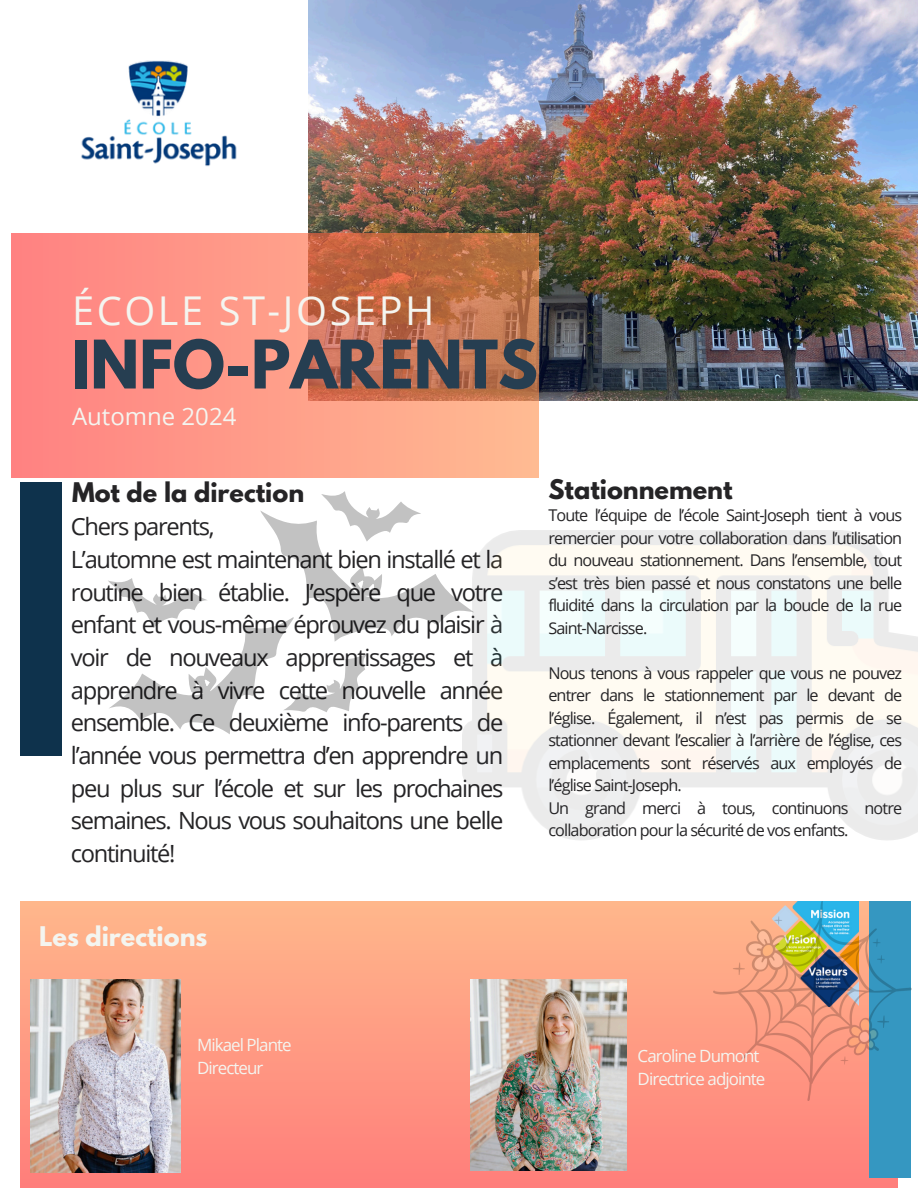
<style>
.page{position:relative;width:918px;height:1188px;background:#fff}
.page>*{position:absolute;margin:0;border:0;box-sizing:border-box;transform-origin:0 0}
.t1{font:700 59.25px "League Spartan";color:#263e51}
.t2{font:39.75px "Open Sans";letter-spacing:.065em;color:#f4f5f0}
.t3{font:700 24px "League Spartan";color:#252426}
.t4{font:700 24px "League Spartan";color:#f4f5f0}
.t5{font:24px "Open Sans";color:#f4f5f0}
.t6{font:23.7px/32.7px "Open Sans";letter-spacing:-.055em;color:#252426}
.t7{font:16.95px "Open Sans";letter-spacing:-.055em;color:#f4f5f0}
.t8{font:16.2px/22.5px "Open Sans";letter-spacing:-.055em;color:#252426;text-align:justify}
</style>
<div class="page">
<img style="left:309px;top:0;width:609px;height:400px">
<svg style="left:11px;top:234px;width:527px;height:244px;background:#ec8975"></svg>
<div style="left:20px;top:482px;width:41px;height:274px;background:#0e324c"></div>
<div style="left:20px;top:901px;width:878px;height:287px;background:linear-gradient(to bottom,#ffb78b,#fe7e7b)"></div>
<div style="left:870px;top:901px;width:41px;height:277px;background:#3597c1"></div>
<img style="left:81px;top:60px;width:156px;height:107px">
<img style="left:470px;top:979px;width:157px;height:192px">
<img style="left:31px;top:979px;width:149px;height:194px">
<img style="left:462px;top:428px;width:456px;height:515px">
<svg style="left:108px;top:491px;width:366px;height:243px"></svg>
<img style="left:713px;top:901px;width:198px;height:200px">
<p class="t2" style="left:72px;top:282px;width:364px">ÉCOLE ST-JOSEPH</p>
<p class="t1" style="left:72px;top:335px;width:467px">INFO-PARENTS</p>
<p class="t5" style="left:72px;top:400px;width:166px">Automne 2024</p>
<p class="t3" style="left:72px;top:480px;width:234px">Mot de la direction</p>
<p class="t3" style="left:548px;top:478px;width:186px">Stationnement</p>
<h1 class="t6" style="left:71px;top:510px;width:434px">Chers parents,<br>L’automne est maintenant bien installé et la routine bien établie. J’espère que votre enfant et vous-même éprouvez du plaisir à voir de nouveaux apprentissages et à apprendre à vivre cette nouvelle année ensemble. Ce deuxième info-parents de l’année vous permettra d’en apprendre un peu plus sur l’école et sur les prochaines semaines. Nous vous souhaitons une belle continuité!</h1>
<p class="t4" style="left:39px;top:924px;width:170px">Les directions</p>
<p class="t7" style="left:197px;top:1032px;width:96px">Mikael Plante</p>
<h4 class="t7" style="left:197px;top:1056px;width:68px">Directeur</h4>
<p class="t8" style="left:548px;top:504px;width:355px">Toute l’équipe de l’école Saint-Joseph tient à vous remercier pour votre collaboration dans l’utilisation du nouveau stationnement. Dans l’ensemble, tout s’est très bien passé et nous constatons une belle fluidité dans la circulation par la boucle de la rue Saint-Narcisse.</p>
<p class="t8" style="left:548px;top:661px;width:355px">Nous tenons à vous rappeler que vous ne pouvez entrer dans le stationnement par le devant de l’église. Également, il n’est pas permis de se stationner devant l’escalier à l’arrière de l’église, ces emplacements sont réservés aux employés de l’église Saint-Joseph.</p>
<p class="t8" style="left:548px;top:796px;width:355px">Un grand merci à tous, continuons notre collaboration pour la sécurité de vos enfants.</p>
<p class="t7" style="left:638px;top:1044px;width:124px">Caroline Dumont</p>
<p class="t7" style="left:638px;top:1067px;width:129px">Directrice adjointe</p>
</div>
